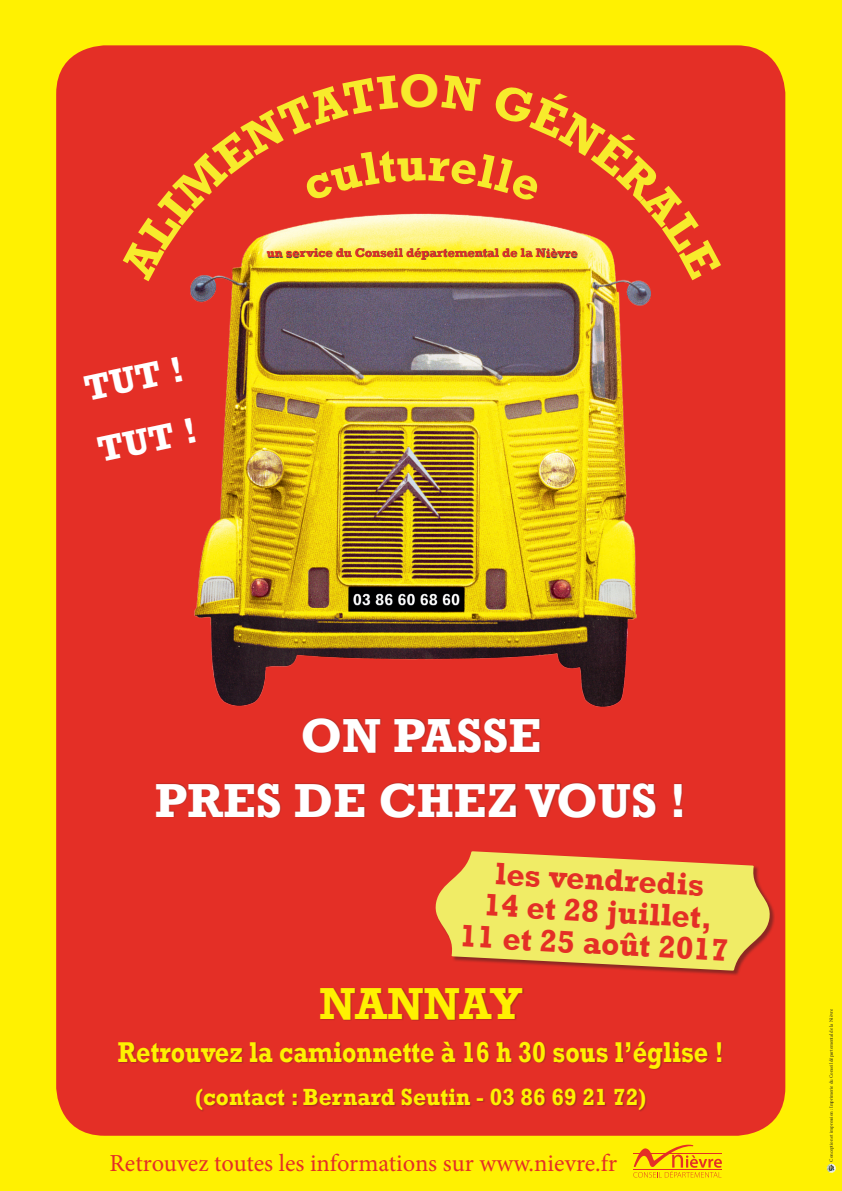
<style>
.page{position:relative;width:842px;height:1191px;background:#fff101}
.page>*{position:absolute;margin:0;border:0;box-sizing:border-box;transform-origin:0 0}
.t1{font:700 49px/65px "Rockwell";color:#fff;text-align:center}
.t2{font:700 46px "Rockwell";letter-spacing:-.015em;color:#fff101}
.t3{font:700 36.8px/63px "Rockwell";color:#fff;scale:1.04 1}
.t4{font:700 31.8px/32px "Rockwell";color:#e42f26;text-align:center}
.t5{font:700 29.4px "Rockwell";color:#fff101;scale:.86 1}
.t6{font:24.4px "Minion Pro";color:#e42f26}
.t7{font:700 24px "Rockwell";color:#fff101;scale:.95 1}
.t8{font:700 12.8px "Rockwell";letter-spacing:-.005em;color:#e42f26}
.t9{font:4.8px "Minion Pro";color:#231f20}
</style>
<div class="page">
<div style="left:56px;top:45px;width:729px;height:1090px;background:#e42f26;border-radius:49px"></div>
<img style="left:191px;top:281px;width:460px;height:426px">
<div style="left:118px;top:717px;width:605px;height:394px;background:#231f20;opacity:.31"></div>
<svg style="left:633px;top:1144px;width:89px;height:33px"></svg>
<div style="left:436px;top:851px;width:339px;height:125px;background:#231f20;opacity:.45"></div>
<svg style="left:434px;top:851px;width:337px;height:119px;background:#ebc859"></svg>
<svg style="left:827px;top:1163px;width:9px;height:9px"></svg>
<svg style="left:193px;top:213px;width:448px;height:68px"></svg>
<h3 class="t3" style="left:79px;top:358px;width:98px;rotate:-12deg">TUT !<br>TUT !</h3>
<h3 class="t8" style="left:286px;top:245px;width:294px">service du Conseil départemental de la Nièvre</h3>
<h1 class="t1" style="left:155px;top:703px;width:533px">ON PASSE<br>PRES DE CHEZ VOUS !</h1>
<h3 class="t4" style="left:464px;top:856px;width:271px;rotate:3deg">les vendredis<br>14 et 28 juillet,<br>11 et 25 août 2017</h3>
<h2 class="t2" style="left:319px;top:975px;width:204px">NANNAY</h2>
<h3 class="t5" style="left:118px;top:1034px;width:706px">Retrouvez la camionnette à 16 h 30 sous l’église !</h3>
<h3 class="t7" style="left:195px;top:1082px;width:476px">(contact : Bernard Seutin - 03 86 69 21 72)</h3>
<h3 class="t6" style="left:110px;top:1146px;width:509px">Retrouvez toutes les informations sur www.nievre.fr</h3>
<p class="t9" style="left:828px;top:1161px;width:154px;rotate:-90deg">Conception et impression : Imprimerie du Conseil départemental de la Nièvre</p>
</div>
